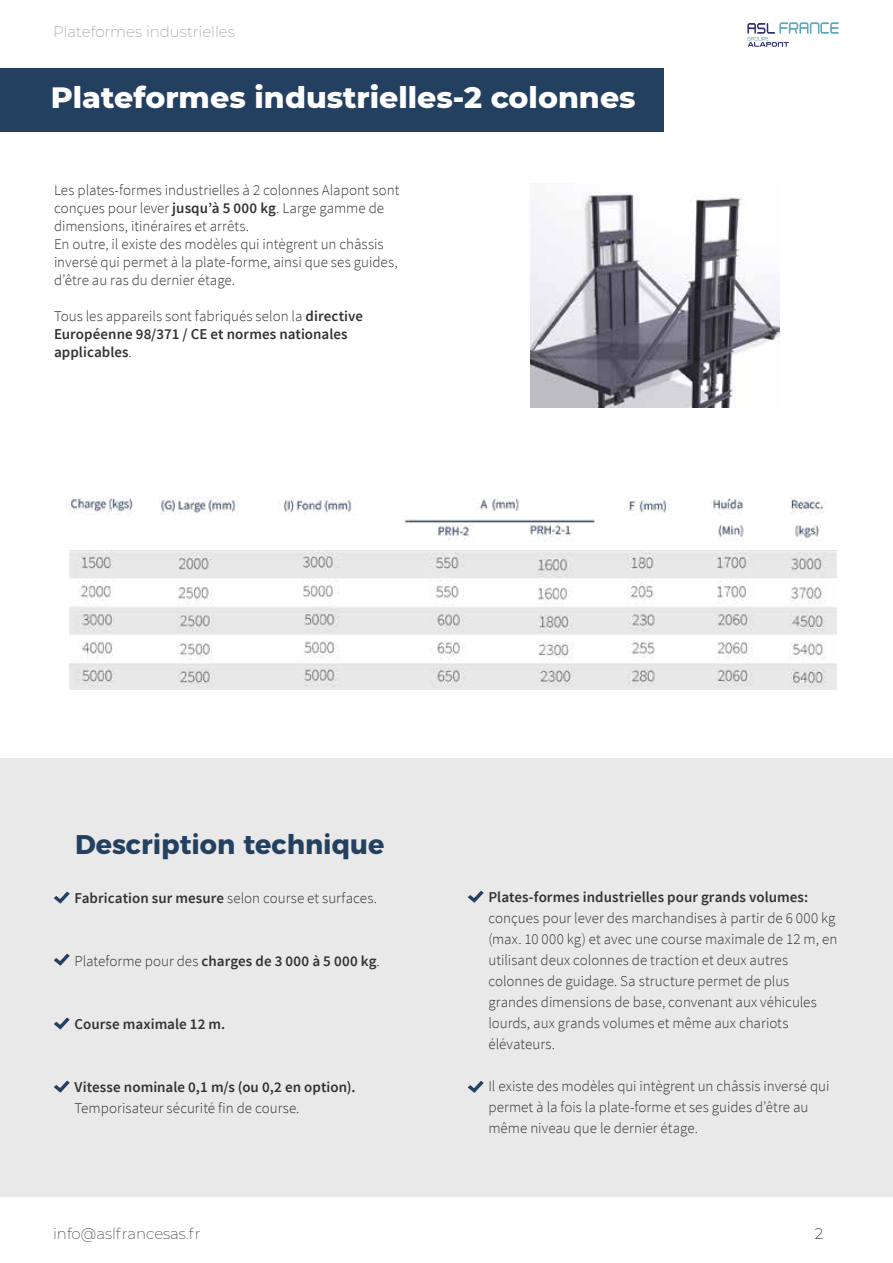
<style>
.page{position:relative;width:893px;height:1263px;background:#fff}
.page>*{position:absolute;margin:0;border:0;box-sizing:border-box;transform-origin:0 0}
.t1{font:800 30px "Montserrat";color:#fff}
.t2{font:700 27px "Montserrat";color:#234060}
.t3{font:300 15px/21px "Source Sans Pro";color:#323434}
.t4{font:600 15px/18px "Source Sans Pro";letter-spacing:.005em;color:#323434}
.t5{font:200 15px "Montserrat";color:#939697}
.t6{font:200 15px "Montserrat";color:#323434}
.t7{font:200 15px "Montserrat";color:#000}
.s1{font-weight:600}
.s2{font-weight:300}
</style>
<div class="page">
<svg style="left:747px;top:22px;width:92px;height:25px"></svg>
<div style="left:0;top:758px;width:893px;height:438px;background:#e8e9e8"></div>
<div style="left:0;top:68px;width:664px;height:64px;background:#234060"></div>
<svg style="left:54px;top:892px;width:16px;height:12px"></svg>
<svg style="left:468px;top:891px;width:16px;height:12px"></svg>
<svg style="left:54px;top:1081px;width:16px;height:12px"></svg>
<svg style="left:54px;top:954px;width:16px;height:12px"></svg>
<svg style="left:468px;top:1081px;width:16px;height:12px"></svg>
<svg style="left:54px;top:1017px;width:16px;height:12px"></svg>
<img style="left:530px;top:192px;width:249px;height:216px">
<img style="left:70px;top:498px;width:767px;height:192px">
<p class="t5" style="left:53px;top:21px;width:183px">Plateformes industrielles</p>
<h1 class="t1" style="left:51px;top:75px;width:586px">Plateformes industrielles-2 colonnes</h1>
<p class="t3" style="left:54px;top:181px;width:347px;line-height:18px">Les plates-formes industrielles à 2 colonnes Alapont sont conçues pour lever <span class="s1">jusqu’à 5 000 kg</span>. Large gamme de dimensions, itinéraires et arrêts.<br>En outre, il existe des modèles qui intègrent un châssis inversé qui permet à la plate-forme, ainsi que ses guides, d’être au ras du dernier étage.</p>
<p class="t4" style="left:54px;top:308px;width:311px"><span class="s2">Tous les appareils sont fabriqués selon la</span> directive<br>Européenne 98/371 / CE et normes nationales applicables<span class="s2">.</span></p>
<h2 class="t2" style="left:75px;top:822px;width:311px">Description technique</h2>
<p class="t3" style="left:74px;top:887px;width:304px"><span class="s1">Fabrication sur mesure</span> selon course et surfaces.</p>
<p class="t4" style="left:74px;top:952px;width:307px"><span class="s2">Plateforme pour des</span> charges de 3 000 à 5 000 kg<span class="s2">.</span></p>
<p class="t4" style="left:74px;top:1015px;width:152px">Course maximale 12 m.</p>
<p class="t4" style="left:74px;top:1078px;width:283px">Vitesse nominale 0,1 m/s (ou 0,2 en option).</p>
<p class="t3" style="left:74px;top:1097px;width:227px">Temporisateur sécurité fin de course.</p>
<p class="t4" style="left:488px;top:889px;width:321px">Plates-formes industrielles pour grands volumes:</p>
<p class="t3" style="left:488px;top:908px;width:350px">conçues pour lever des marchandises à partir de 6 000 kg (max. 10 000 kg) et avec une course maximale de 12 m, en utilisant deux colonnes de traction et deux autres colonnes de guidage. Sa structure permet de plus grandes dimensions de base, convenant aux véhicules lourds, aux grands volumes et même aux chariots élévateurs.</p>
<p class="t3" style="left:488px;top:1076px;width:343px">Il existe des modèles qui intègrent un châssis inversé qui permet à la fois la plate-forme et ses guides d’être au même niveau que le dernier étage.</p>
<p class="t6" style="left:53px;top:1223px;width:149px">info@aslfrancesas.fr</p>
<p class="t7" style="left:815px;top:1223px;width:10px">2</p>
</div>
